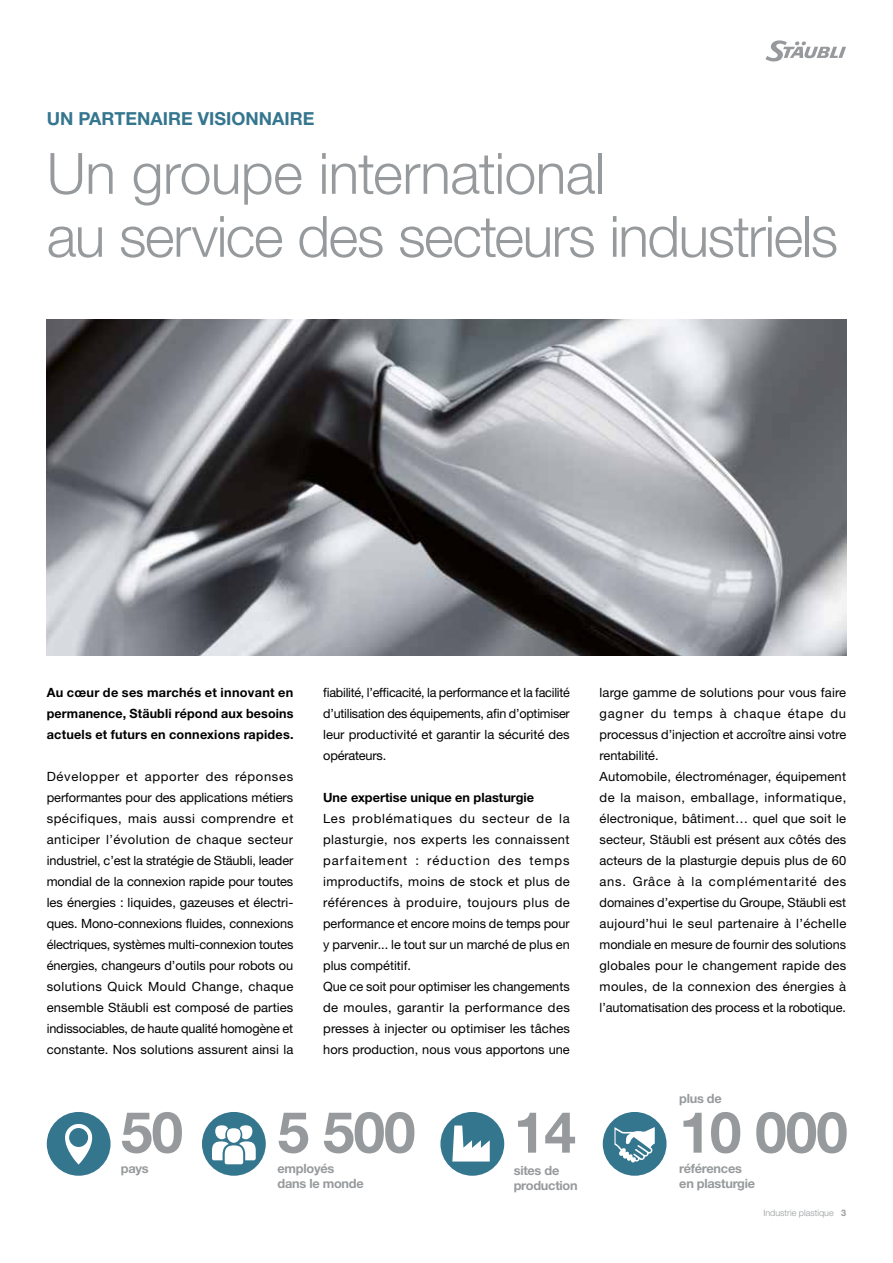
<style>
.page{position:relative;width:893px;height:1263px;background:#fff}
.page>*{position:absolute;margin:0;border:0;box-sizing:border-box;transform-origin:0 0}
.t1{font:300 57px/63px "Helvetica Neue LTW1 G";letter-spacing:-.02em;color:#979a9c}
.t2{font:700 57px "Helvetica Neue LTW1 G";letter-spacing:-.02em;color:#979a9c}
.t3{font:700 18px "Helvetica Neue LTW1 G";color:#35768f}
.t4{font:12.75px/21px "Helvetica Neue LTW1 G";letter-spacing:.01em;color:#000;text-align:justify}
.t5{font:700 12.75px/21px "Helvetica Neue LTW1 G";letter-spacing:.01em;color:#000;text-align:justify}
.t6{font:700 12.75px/15.3px "Helvetica Neue LTW1 G";letter-spacing:-.02em;color:#979a9c}
.t7{font:300 9px "Helvetica Neue LTW1 G";color:#979a9c}
.s1{font-weight:700}
</style>
<div class="page">
<svg style="left:765px;top:40px;width:81px;height:22px"></svg>
<img style="left:47px;top:320px;width:799px;height:336px">
<div style="left:440px;top:1112px;width:64px;height:64px;background:#35768f;border-radius:50%"></div>
<svg style="left:452px;top:1125px;width:38px;height:36px"></svg>
<div style="left:202px;top:1112px;width:64px;height:64px;background:#35768f;border-radius:50%"></div>
<svg style="left:212px;top:1125px;width:44px;height:39px"></svg>
<div style="left:603px;top:1112px;width:63px;height:64px;background:#35768f;border-radius:50%"></div>
<svg style="left:614px;top:1127px;width:41px;height:36px"></svg>
<div style="left:47px;top:1112px;width:64px;height:64px;background:#35768f;border-radius:50%"></div>
<svg style="left:65px;top:1124px;width:27px;height:40px"></svg>
<h2 class="t3" style="left:47px;top:108px;width:269px">UN PARTENAIRE VISIONNAIRE</h2>
<h1 class="t1" style="left:47px;top:142px;width:793px">Un groupe international<br>au service des secteurs industriels</h1>
<p class="t5" style="left:47px;top:682px;width:248px">Au cœur de ses marchés et innovant en permanence, Stäubli répond aux besoins actuels et futurs en connexions rapides.</p>
<p class="t4" style="left:47px;top:766px;width:248px">Développer et apporter des réponses performantes pour des applications métiers spécifiques, mais aussi comprendre et anticiper l’évolution de chaque secteur industriel, c’est la stratégie de Stäubli, leader mondial de la connexion rapide pour toutes les énergies : liquides, gazeuses et électri&shy;ques. Mono-connexions fluides, connexions électriques, systèmes multi-connexion toutes énergies, changeurs d’outils pour robots ou solutions Quick Mould Change, chaque ensemble Stäubli est composé de parties indissociables, de haute qualité homogène et constante. Nos solutions assurent ainsi la</p>
<p class="t4" style="left:323px;top:682px;width:248px">fiabilité, l’efficacité, la performance et la facilité d’utilisation des équipements, afin d’optimiser leur productivité et garantir la sécurité des opérateurs.</p>
<p class="t5" style="left:323px;top:787px;width:212px">Une expertise unique en plasturgie</p>
<p class="t4" style="left:323px;top:808px;width:248px;text-align:left">Les problématiques du secteur de la plasturgie, nos experts les connaissent parfaitement : réduction des temps improductifs, moins de stock et plus de références à produire, toujours plus de performance et encore moins de temps pour y parvenir... le tout sur un marché de plus en plus compétitif.<br>Que ce soit pour optimiser les changements de moules, garantir la performance des presses à injecter ou optimiser les tâches hors production, nous vous apportons une</p>
<h1 class="t2" style="left:121px;top:1097px;width:64px">50</h1>
<p class="t6" style="left:121px;top:1161px;width:29px">pays</p>
<h1 class="t2" style="left:278px;top:1097px;width:140px">5 500</h1>
<p class="t6" style="left:278px;top:1161px;width:88px">employés dans le monde</p>
<h1 class="t2" style="left:514px;top:1097px;width:64px">14</h1>
<p class="t6" style="left:514px;top:1162px;width:65px">sites de production</p>
<p class="t4" style="left:600px;top:682px;width:248px;text-align:left">large gamme de solutions pour vous faire gagner du temps à chaque étape du processus d’injection et accroître ainsi votre rentabilité.<br>Automobile, électroménager, équipement de la maison, emballage, informatique, électronique, bâtiment… quel que soit le secteur, Stäubli est présent aux côtés des acteurs de la plasturgie depuis plus de 60 ans. Grâce à la complémentarité des domaines d’expertise du Groupe, Stäubli est aujourd’hui le seul partenaire à l’échelle mondiale en mesure de fournir des solutions globales pour le changement rapide des moules, de la connexion des énergies à l’automatisation des process et la robotique.</p>
<p class="t6" style="left:679px;top:1090px;width:44px">plus de</p>
<h1 class="t2" style="left:679px;top:1097px;width:170px">10 000</h1>
<p class="t6" style="left:679px;top:1161px;width:77px">références en plasturgie</p>
<p class="t7" style="left:763px;top:1207px;width:84px">Industrie plastique <span class="s1">3</span></p>
</div>
